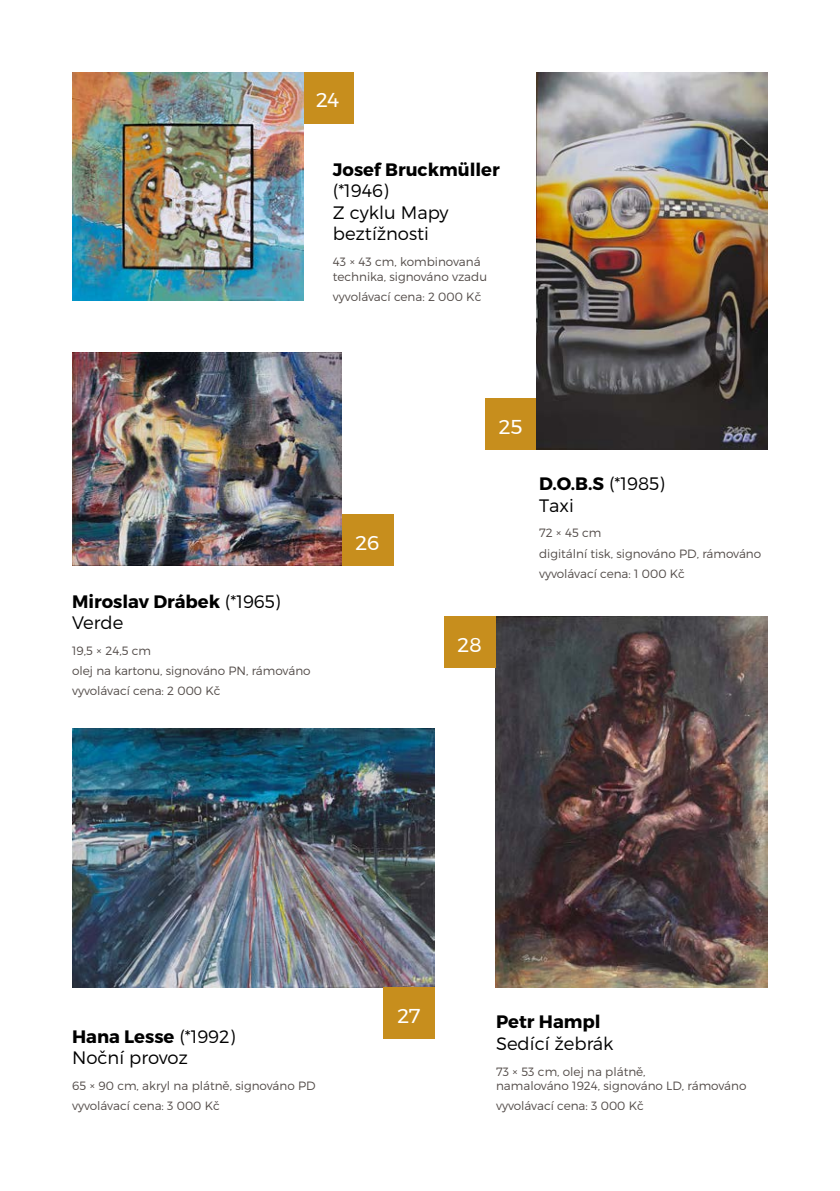
<style>
.page{position:relative;width:840px;height:1191px;background:#fff}
.page>*{position:absolute;margin:0;border:0;box-sizing:border-box;transform-origin:0 0}
.t1{font:20px "Montserrat";color:#fff}
.t2{font:300 18px/21.6px "Montserrat";color:#000}
.t3{font:700 18px/21.6px "Montserrat";color:#000}
.t4{font:300 12px/20px "Montserrat";color:#524b48}
.s1{font-weight:300}
.s2{font-weight:700}
</style>
<div class="page">
<img style="left:495px;top:617px;width:272px;height:371px">
<img style="left:72px;top:352px;width:270px;height:214px">
<img style="left:72px;top:728px;width:362px;height:260px">
<div style="left:302px;top:72px;width:51px;height:51px;background:#c78e1d"></div>
<div style="left:485px;top:399px;width:51px;height:51px;background:#c78e1d"></div>
<div style="left:342px;top:514px;width:51px;height:52px;background:#c78e1d"></div>
<img style="left:72px;top:72px;width:232px;height:229px">
<img style="left:536px;top:72px;width:231px;height:378px">
<div style="left:383px;top:988px;width:51px;height:51px;background:#c78e1d"></div>
<div style="left:444px;top:617px;width:51px;height:51px;background:#c78e1d"></div>
<h1 class="t1" style="left:316px;top:85px;width:25px">24</h1>
<h2 class="t3" style="left:333px;top:159px;width:168px">Josef Bruckmüller</h2>
<h2 class="t2" style="left:333px;top:180px;width:117px">(*1946)<br>Z cyklu Mapy beztížnosti</h2>
<p class="t4" style="left:333px;top:254px;width:156px;line-height:14.4px">43 × 43 cm, kombinovaná technika, signováno vzadu</p>
<p class="t4" style="left:333px;top:286px;width:150px">vyvolávací cena: 2 000 Kč</p>
<h2 class="t3" style="left:72px;top:591px;width:210px">Miroslav Drábek <span class="s1">(*1965)<br>Verde</span></h2>
<p class="t4" style="left:72px;top:640px;width:240px">19,5 × 24,5 cm<br>olej na kartonu, signováno PN, rámováno vyvolávací cena: 2 000 Kč</p>
<h1 class="t1" style="left:355px;top:527px;width:26px">26</h1>
<h1 class="t1" style="left:498px;top:411px;width:25px">25</h1>
<h2 class="t2" style="left:538px;top:472px;width:127px"><span class="s2">D.O.B.S</span> (*1985)<br>Taxi</h2>
<p class="t4" style="left:538px;top:523px;width:224px">72 × 45 cm<br>digitální tisk, signováno PD, rámováno vyvolávací cena: 1 000 Kč</p>
<h1 class="t1" style="left:457px;top:630px;width:26px">28</h1>
<h2 class="t2" style="left:72px;top:1025px;width:165px"><span class="s2">Hana Lesse</span> (*1992)<br>Noční provoz</h2>
<p class="t4" style="left:72px;top:1075px;width:245px">65 × 90 cm, akryl na plátně, signováno PD vyvolávací cena: 3 000 Kč</p>
<h1 class="t1" style="left:397px;top:1000px;width:24px">27</h1>
<h2 class="t3" style="left:495px;top:1011px;width:106px">Petr Hampl</h2>
<h2 class="t2" style="left:495px;top:1032px;width:119px">Sedící žebrák</h2>
<p class="t4" style="left:495px;top:1064px;width:252px;line-height:14.4px">73 × 53 cm, olej na plátně,<br>namalováno 1924, signováno LD, rámováno</p>
<p class="t4" style="left:495px;top:1095px;width:149px">vyvolávací cena: 3 000 Kč</p>
</div>
